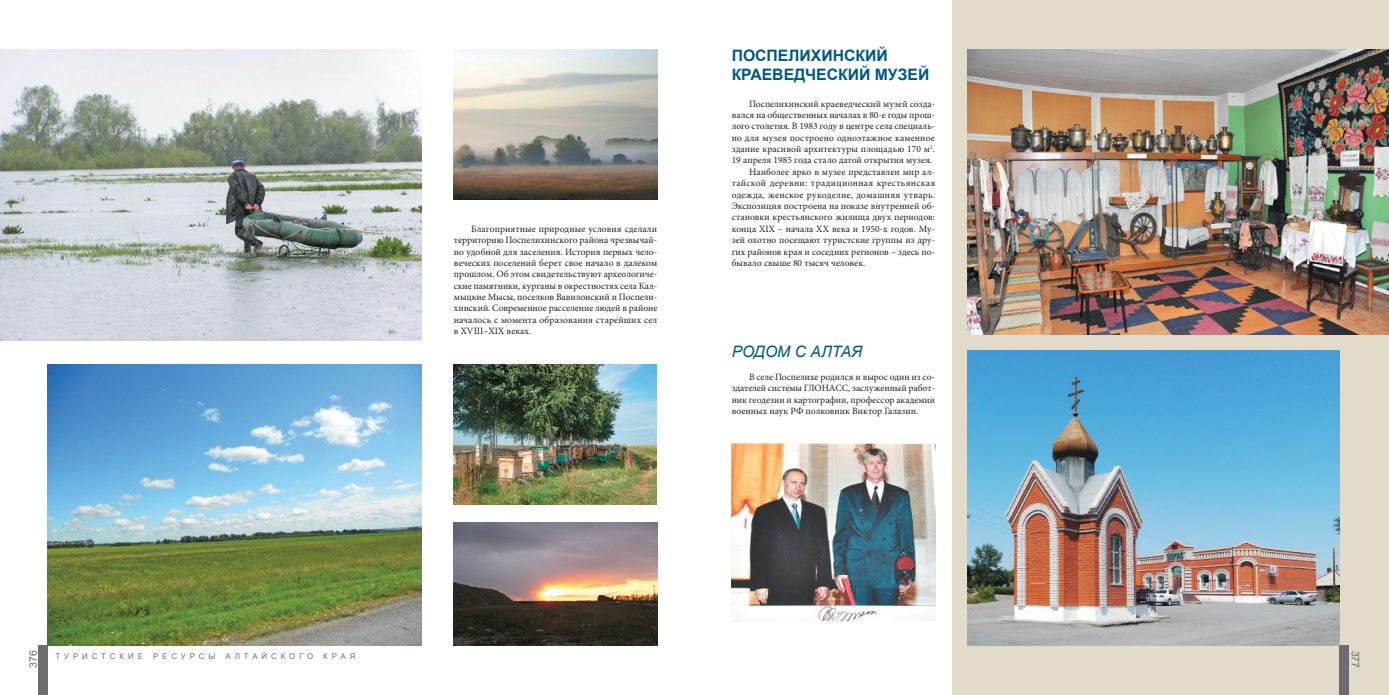
<style>
.page{position:relative;width:1389px;height:695px;background:#fff}
.page>*{position:absolute;margin:0;border:0;box-sizing:border-box;transform-origin:0 0}
.t1{font:700 15.75px/18.9px "Arial";color:#005883}
.t2{font:italic 15.75px "Arial";color:#005883}
.t3{font:10.5px "Arial";color:#6c6d70}
.t4{font:9.62px/11.4px "Minion Pro";letter-spacing:.005em;color:#231f20;text-align:justify}
.t5{font:9.62px "Minion Pro";letter-spacing:.03em;color:#231f20}
.t6{font:9.62px "Minion Pro";letter-spacing:.025em;color:#231f20}
.t7{font:7.88px "Arial";letter-spacing:.5em;color:#6c6d70}
</style>
<div class="page">
<div style="left:952px;top:0;width:437px;height:694px;background:#e3dbc9"></div>
<div style="left:38px;top:645px;width:10px;height:49px;background:#6c6d70"></div>
<div style="left:1339px;top:645px;width:10px;height:49px;background:#6c6d70"></div>
<img style="left:0;top:50px;width:422px;height:290px">
<img style="left:47px;top:364px;width:375px;height:281px">
<img style="left:454px;top:50px;width:203px;height:149px">
<img style="left:454px;top:364px;width:203px;height:140px">
<img style="left:454px;top:523px;width:203px;height:122px">
<img style="left:967px;top:50px;width:422px;height:285px">
<img style="left:732px;top:443px;width:203px;height:179px">
<img style="left:967px;top:350px;width:372px;height:295px">
<p class="t4" style="left:454px;top:223px;width:205px;text-indent:17px">Благоприятные природные условия сделали территорию Поспелихинского района чрезвычай&shy;но удобной для заселения. История первых чело&shy;веческих поселений берет свое начало в далеком прошлом. Об этом свидетельствуют археологиче&shy;ские памятники, курганы в окрестностях села Кал&shy;мыцкие Мысы, поселков Вавилонский и Поспели&shy;хинский. Современное расселение людей в районе началось с момента образования старейших сел в XVIII–XIX веках.</p>
<h1 class="t1" style="left:732px;top:47px;width:199px">ПОСПЕЛИХИНСКИЙ<br>КРАЕВЕДЧЕСКИЙ МУЗЕЙ</h1>
<p class="t4" style="left:749px;top:98px;width:188px">Поспелихинский краеведческий музей созда-</p>
<p class="t4" style="left:732px;top:109px;width:205px">вался на общественных началах в 80-е годы прош-</p>
<p class="t4" style="left:732px;top:121px;width:205px">лого столетия. В 1983 году в центре села специаль-</p>
<p class="t4" style="left:732px;top:132px;width:205px">но для музея построено одноэтажное каменное</p>
<p class="t4" style="left:732px;top:144px;width:205px">здание красивой архитектуры площадью 170 м<sup>2</sup>.</p>
<p class="t4" style="left:732px;top:155px;width:202px">19 апреля 1985 года стало датой открытия музея.</p>
<p class="t4" style="left:749px;top:166px;width:187px">Наиболее ярко в музее представлен мир ал-</p>
<p class="t5" style="left:732px;top:177px;width:205px">тайской деревни: традиционная крестьянская</p>
<p class="t6" style="left:732px;top:189px;width:205px">одежда, женское рукоделие, домашняя утварь.</p>
<p class="t4" style="left:732px;top:200px;width:205px">Экспозиция построена на показе внутренней об-</p>
<p class="t4" style="left:732px;top:212px;width:205px">становки крестьянского жилища двух периодов:</p>
<p class="t4" style="left:732px;top:223px;width:205px">конца XIX – начала XX века и 1950-х годов. Му-</p>
<p class="t4" style="left:732px;top:235px;width:205px">зей охотно посещают туристские группы из дру-</p>
<p class="t4" style="left:732px;top:246px;width:205px">гих районов края и соседних регионов – здесь по-</p>
<p class="t4" style="left:732px;top:257px;width:135px">бывало свыше 80 тысяч человек.</p>
<h1 class="t2" style="left:732px;top:341px;width:132px">РОДОМ С АЛТАЯ</h1>
<p class="t4" style="left:732px;top:371px;width:205px;text-indent:17px">В селе Поспелихе родился и вырос один из со&shy;здателей системы ГЛОНАСС, заслуженный работ&shy;ник геодезии и картографии, профессор академии военных наук РФ полковник Виктор Галазин.</p>
<p class="t3" style="left:26px;top:668px;width:19px;rotate:-90deg">376</p>
<p class="t3" style="left:1362px;top:650px;width:19px;rotate:90deg">377</p>
<p class="t7" style="left:55px;top:650px;width:89px">ТУРИСТСКИЕ</p>
<p class="t7" style="left:153px;top:650px;width:64px">РЕСУРСЫ</p>
<p class="t7" style="left:225px;top:650px;width:89px">АЛТАЙСКОГО</p>
<p class="t7" style="left:323px;top:650px;width:34px">КРАЯ</p>
</div>
